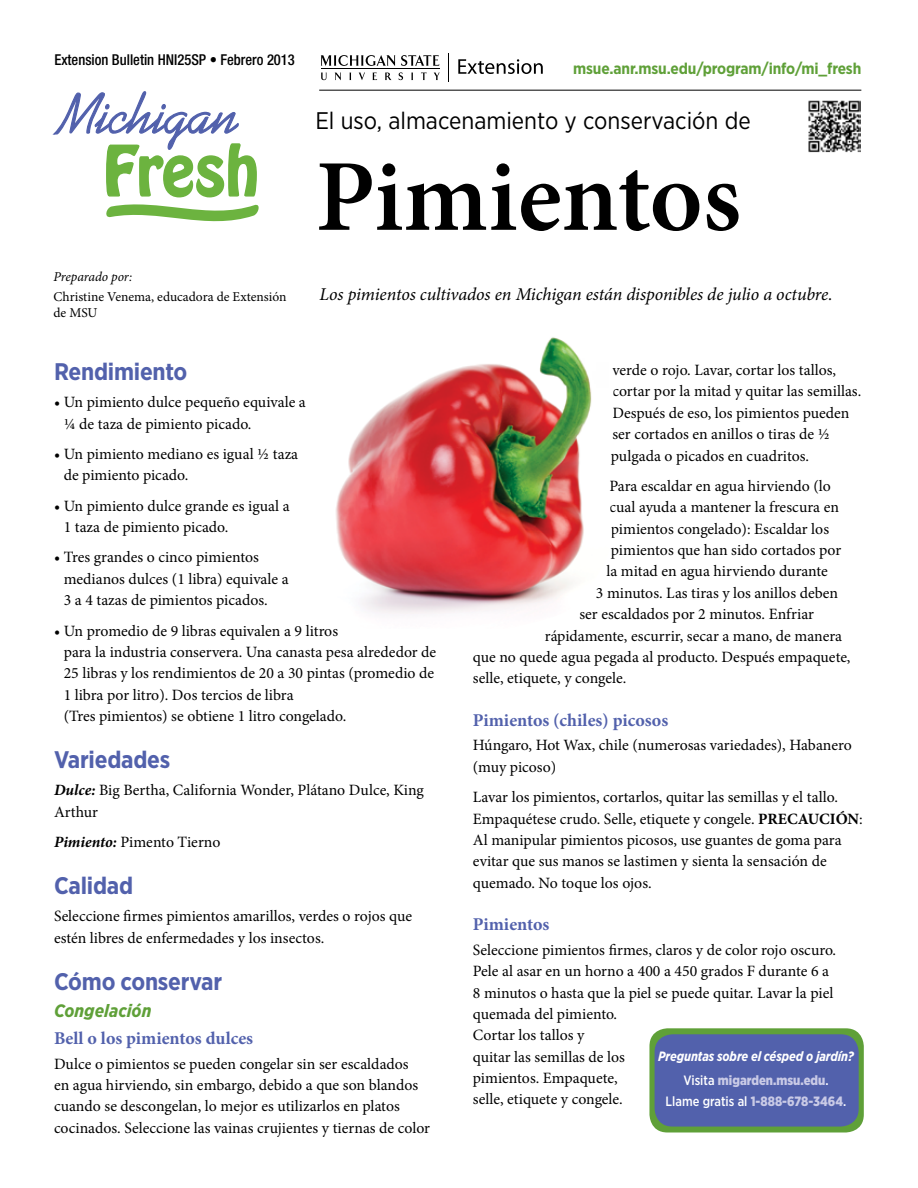
<style>
.page{position:relative;width:918px;height:1188px;background:#fff}
.page>*{position:absolute;margin:0;border:0;box-sizing:border-box;transform-origin:0 0}
.t1{font:600 102px "Minion Pro";color:#000}
.t2{font:700 24px "Gotham Narrow";letter-spacing:-.01em;color:#5261ac}
.t3{font:24px "Gotham Narrow";color:#000}
.t4{font:italic 18px "Minion Pro";letter-spacing:-.01em;color:#000}
.t5{font:700 18px "Minion Pro";color:#5261ac}
.t6{font:italic 700 18px "Gotham Narrow";color:#5fa038}
.t7{font:15.75px/21.3px "Minion Pro";color:#000}
.t8{font:700 15.75px "Gotham Narrow";letter-spacing:-.01em;color:#5fa038}
.t9{font:500 condensed 15px "Helvetica Neue LT Std";color:#000}
.t10{font:13.5px/16.5px "Minion Pro";color:#000}
.t11{font:italic 700 13.5px "Gotham Narrow";letter-spacing:-.005em;color:#fff;scale:.95 1}
.t12{font:500 13.5px "Gotham Narrow";color:#fff;scale:.95 1}
.t13{font:900 13.5px "Gotham Narrow";color:#c9cae6;scale:.95 1}
.t14{font:italic 13.5px "Minion Pro";letter-spacing:-.005em;color:#000}
.s1{font-weight:700;font-style:italic}
.s2{font-weight:700}
.s3{font-weight:500;color:#fff}
.s4{font-weight:900;color:#c9cae6}
</style>
<div class="page">
<svg style="left:321px;top:73px;width:6px;height:7px"></svg>
<svg style="left:335px;top:73px;width:6px;height:7px"></svg>
<svg style="left:349px;top:73px;width:2px;height:7px"></svg>
<svg style="left:359px;top:73px;width:6px;height:7px"></svg>
<svg style="left:372px;top:73px;width:5px;height:7px"></svg>
<svg style="left:385px;top:73px;width:7px;height:7px"></svg>
<svg style="left:399px;top:72px;width:4px;height:8px"></svg>
<svg style="left:411px;top:73px;width:2px;height:7px"></svg>
<svg style="left:421px;top:73px;width:6px;height:7px"></svg>
<svg style="left:434px;top:73px;width:6px;height:7px"></svg>
<svg style="left:321px;top:55px;width:74px;height:11px"></svg>
<svg style="left:401px;top:55px;width:38px;height:11px"></svg>
<hr style="left:321px;top:68px;width:119px;height:1px;background:#000">
<svg style="left:458px;top:59px;width:85px;height:15px"></svg>
<hr style="left:319px;top:90px;width:542px;height:1px;background:#000">
<img style="left:808px;top:100px;width:52px;height:53px">
<svg style="left:52px;top:91px;width:207px;height:131px"></svg>
<div style="left:649px;top:1028px;width:215px;height:104px;background:#5fa038;border-radius:18px"></div>
<div style="left:655px;top:1034px;width:204px;height:93px;background:#5261ac;border-radius:18px"></div>
<img style="left:335px;top:337px;width:257px;height:278px">
<p class="t9" style="left:54px;top:50px;width:242px">Extension Bulletin HNI25SP • Febrero 2013</p>
<p class="t14" style="left:53px;top:267px;width:80px">Preparado por:</p>
<p class="t10" style="left:53px;top:288px;width:235px">Christine Venema, educadora de Extensión de MSU</p>
<p class="t8" style="left:573px;top:58px;width:290px">msue.anr.msu.edu/program/info/mi_fresh</p>
<p class="t3" style="left:315px;top:106px;width:437px">El uso, almacenamiento y conservación de</p>
<p class="t1" style="left:315px;top:127px;width:427px">Pimientos</p>
<p class="t4" style="left:320px;top:282px;width:515px">Los pimientos cultivados en Michigan están disponibles de julio a octubre.</p>
<p class="t2" style="left:54px;top:356px;width:135px">Rendimiento</p>
<p class="t7" style="left:64px;top:392px;width:244px;text-indent:-10px">• Un pimiento dulce pequeño equivale a ¼ de taza de pimiento picado.</p>
<p class="t7" style="left:64px;top:443px;width:236px;text-indent:-10px">• Un pimiento mediano es igual ½ taza de pimiento picado.</p>
<p class="t7" style="left:64px;top:495px;width:228px;text-indent:-10px">• Un pimiento dulce grande es igual a<br>1 taza de pimiento picado.</p>
<p class="t7" style="left:64px;top:547px;width:227px;text-indent:-10px">• Tres grandes o cinco pimientos medianos dulces (1 libra) equivale a<br>3 a 4 tazas de pimientos picados.</p>
<p class="t7" style="left:64px;top:620px;width:374px;text-indent:-10px">• Un promedio de 9 libras equivalen a 9 litros<br>para la industria conservera. Una canasta pesa alrededor de 25 libras y los rendimientos de 20 a 30 pintas (promedio de 1 libra por litro). Dos tercios de libra<br>(Tres pimientos) se obtiene 1 litro congelado.</p>
<p class="t2" style="left:54px;top:744px;width:118px">Variedades</p>
<p class="t7" style="left:54px;top:780px;width:372px"><span class="s1">Dulce:</span> Big Bertha, California Wonder, Plátano Dulce, King<br>Arthur</p>
<p class="t7" style="left:54px;top:831px;width:168px"><span class="s1">Pimiento:</span> Pimento Tierno</p>
<p class="t2" style="left:54px;top:870px;width:81px">Calidad</p>
<p class="t7" style="left:54px;top:906px;width:360px">Seleccione firmes pimientos amarillos, verdes o rojos que estén libres de enfermedades y los insectos.</p>
<p class="t2" style="left:54px;top:966px;width:170px">Cómo conservar</p>
<p class="t6" style="left:54px;top:999px;width:99px">Congelación</p>
<p class="t5" style="left:54px;top:1026px;width:201px">Bell o los pimientos dulces</p>
<p class="t7" style="left:54px;top:1053px;width:378px">Dulce o pimientos se pueden congelar sin ser escaldados<br>en agua hirviendo, sin embargo, debido a que son blandos cuando se descongelan, lo mejor es utilizarlos en platos cocinados. Seleccione las vainas crujientes y tiernas de color</p>
<p class="t7" style="left:611px;top:359px;width:252px">verde o rojo. Lavar, cortar los tallos, cortar por la mitad y quitar las semillas.<br>Después de eso, los pimientos pueden ser cortados en anillos o tiras de ½ pulgada o picados en cuadritos.</p>
<p class="t7" style="left:609px;top:475px;width:223px">Para escaldar en agua hirviendo (lo</p>
<p class="t7" style="left:609px;top:497px;width:231px">cual ayuda a mantener la frescura en</p>
<p class="t7" style="left:611px;top:518px;width:220px">pimientos congelado): Escaldar los</p>
<p class="t7" style="left:611px;top:539px;width:232px">pimientos que han sido cortados por</p>
<p class="t7" style="left:606px;top:561px;width:223px">la mitad en agua hirviendo durante</p>
<p class="t7" style="left:596px;top:582px;width:244px">3 minutos. Las tiras y los anillos deben</p>
<p class="t7" style="left:579px;top:604px;width:236px">ser escaldados por 2 minutos. Enfriar</p>
<p class="t7" style="left:545px;top:625px;width:299px">rápidamente, escurrir, secar a mano, de manera</p>
<p class="t7" style="left:473px;top:646px;width:379px">que no quede agua pegada al producto. Después empaquete,</p>
<p class="t7" style="left:473px;top:668px;width:155px">selle, etiquete, y congele.</p>
<p class="t5" style="left:473px;top:708px;width:197px">Pimientos (chiles) picosos</p>
<p class="t7" style="left:473px;top:735px;width:380px">Húngaro, Hot Wax, chile (numerosas variedades), Habanero (muy picoso)</p>
<p class="t7" style="left:473px;top:787px;width:392px">Lavar los pimientos, cortarlos, quitar las semillas y el tallo.<br>Empaquétese crudo. Selle, etiquete y congele. <span class="s2">PRECAUCIÓN</span>:<br>Al manipular pimientos picosos, use guantes de goma para evitar que sus manos se lastimen y sienta la sensación de quemado. No toque los ojos.</p>
<p class="t5" style="left:473px;top:912px;width:78px">Pimientos</p>
<p class="t7" style="left:473px;top:939px;width:365px">Seleccione pimientos firmes, claros y de color rojo oscuro.<br>Pele al asar en un horno a 400 a 450 grados F durante 6 a 8 minutos o hasta que la piel se puede quitar. Lavar la piel quemada del pimiento.<br>Cortar los tallos y<br>quitar las semillas de los<br>pimientos. Empaquete,<br>selle, etiquete y congele.</p>
<p class="t11" style="left:658px;top:1047px;width:208px">Preguntas sobre el césped o jardín?</p>
<p class="t13" style="left:683px;top:1071px;width:154px"><span class="s3">Visita</span> migarden.msu.edu<span class="s3">.</span></p>
<p class="t12" style="left:666px;top:1093px;width:192px">Llame gratis al <span class="s4">1-888-678-3464</span>.</p>
</div>
